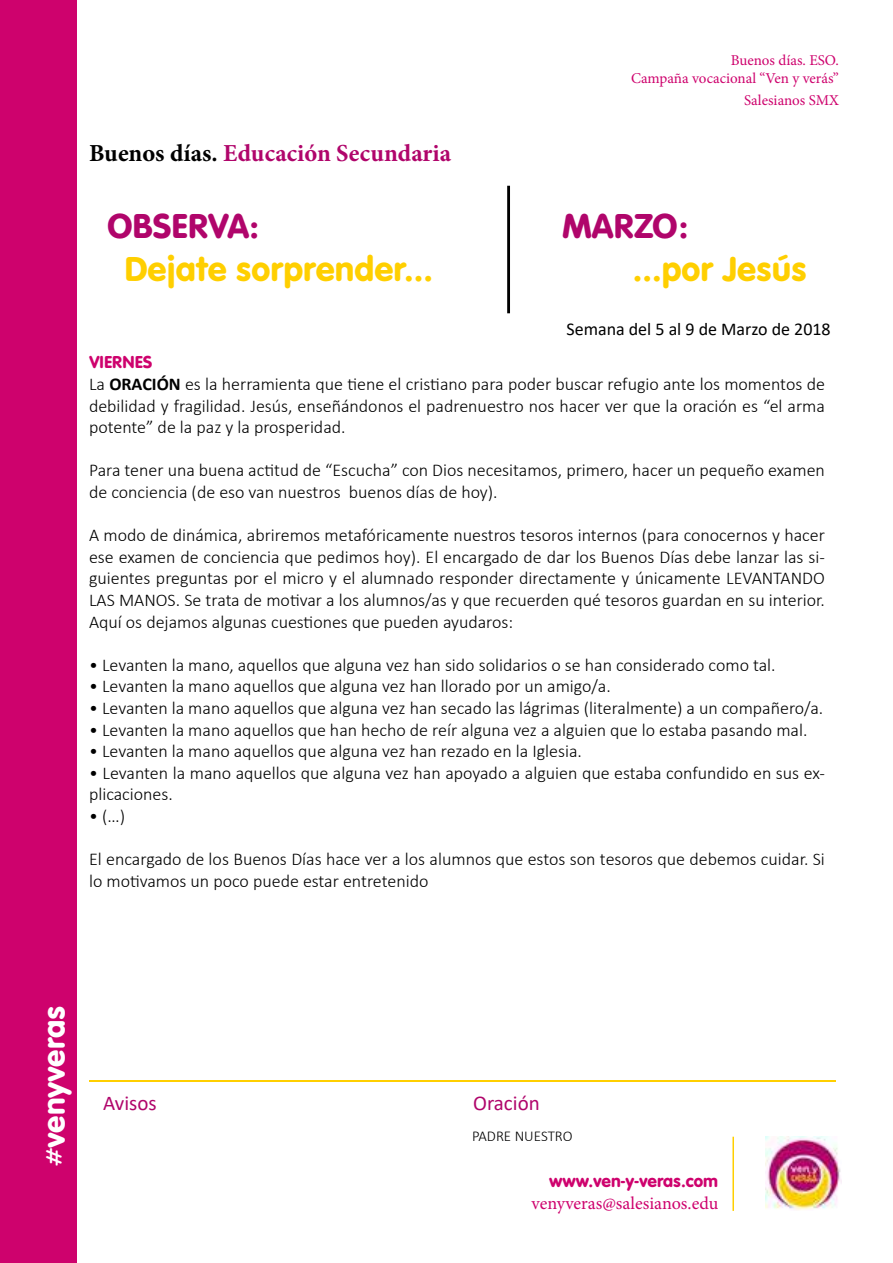
<style>
.page{position:relative;width:893px;height:1263px;background:#fff}
.page>*{position:absolute;margin:0;border:0;box-sizing:border-box;transform-origin:0 0}
.t1{font:36px "VAG Rundschrift D";color:#ffcf00}
.t2{font:36px "VAG Rundschrift D";color:#b0056b}
.t3{font:32.7px "VAG Rundschrift D";letter-spacing:-.01em;color:#fff}
.t4{font:700 24.45px "Minion Pro";color:#b0056b}
.t5{font:21px "Calibri";color:#b0056b}
.t6{font:300 18px/21.6px "Calibri";color:#000}
.t7{font:18px "VAG Rundschrift D";color:#ce026d}
.t8{font:18px "Calibri";color:#000}
.t9{font:18px "Minion Pro";color:#ce026d}
.t10{font:15px/18px "Minion Pro";color:#ce026d;text-align:right}
.t11{font:300 15px "Calibri";color:#000}
.s1{color:#000}
.s2{font-weight:700}
</style>
<div class="page">
<div style="left:0;top:0;width:77px;height:1263px;background:#ce026d"></div>
<img style="left:765px;top:1137px;width:76px;height:73px">
<hr style="left:732px;top:1137px;width:2px;height:74px;background:#ffcf00">
<div style="left:507px;top:186px;width:3px;height:127px;border:2px solid #000"></div>
<hr style="left:89px;top:1080px;width:746px;height:2px;background:#ffcf00">
<h3 class="t4" style="left:89px;top:136px;width:364px"><span class="s1">Buenos días.</span> Educación Secundaria</h3>
<h1 class="t2" style="left:107px;top:204px;width:153px">OBSERVA:</h1>
<h1 class="t1" style="left:124px;top:248px;width:310px">Dejate sorprender...</h1>
<p class="t10" style="left:631px;top:51px;width:209px">Buenos días. ESO.<br>Campaña vocacional “Ven y verás”</p>
<p class="t10" style="left:744px;top:91px;width:96px">Salesianos SMX</p>
<h1 class="t2" style="left:562px;top:204px;width:128px">MARZO:</h1>
<h1 class="t1" style="left:633px;top:248px;width:175px">...por Jesús</h1>
<p class="t8" style="left:566px;top:317px;width:266px">Semana del 5 al 9 de Marzo de 2018</p>
<p class="t7" style="left:89px;top:352px;width:65px">VIERNES</p>
<p class="t6" style="left:89px;top:373px;width:737px;text-align:justify">La <span class="s2">ORACIÓN</span> es la herramienta que tiene el cristiano para poder buscar refugio ante los momentos de debilidad y fragilidad. Jesús, enseñándonos el padrenuestro nos hacer ver que la oración es “el arma potente” de la paz y la prosperidad.</p>
<p class="t6" style="left:89px;top:459px;width:737px">Para tener una buena actitud de “Escucha” con Dios necesitamos, primero, hacer un pequeño examen de conciencia (de eso van nuestros buenos días de hoy).</p>
<p class="t6" style="left:89px;top:524px;width:737px;text-align:justify">A modo de dinámica, abriremos metafóricamente nuestros tesoros internos (para conocernos y hacer ese examen de conciencia que pedimos hoy). El encargado de dar los Buenos Días debe lanzar las si&shy;guientes preguntas por el micro y el alumnado responder directamente y únicamente LEVANTANDO LAS MANOS. Se trata de motivar a los alumnos/as y que recuerden qué tesoros guardan en su interior.<br>Aquí os dejamos algunas cuestiones que pueden ayudaros:</p>
<p class="t6" style="left:89px;top:654px;width:688px">• Levanten la mano, aquellos que alguna vez han sido solidarios o se han considerado como tal.</p>
<p class="t6" style="left:89px;top:675px;width:523px">• Levanten la mano aquellos que alguna vez han llorado por un amigo/a.</p>
<p class="t6" style="left:89px;top:697px;width:736px">• Levanten la mano aquellos que alguna vez han secado las lágrimas (literalmente) a un compañero/a.</p>
<p class="t6" style="left:89px;top:719px;width:720px">• Levanten la mano aquellos que han hecho de reír alguna vez a alguien que lo estaba pasando mal.</p>
<p class="t6" style="left:89px;top:740px;width:494px">• Levanten la mano aquellos que alguna vez han rezado en la Iglesia.</p>
<p class="t6" style="left:89px;top:762px;width:737px">• Levanten la mano aquellos que alguna vez han apoyado a alguien que estaba confundido en sus ex&shy;plicaciones.</p>
<p class="t6" style="left:89px;top:805px;width:38px">• (…)</p>
<p class="t6" style="left:89px;top:848px;width:737px">El encargado de los Buenos Días hace ver a los alumnos que estos son tesoros que debemos cuidar. Si lo motivamos un poco puede estar entretenido</p>
<h2 class="t3" style="left:35px;top:1166px;width:162px;rotate:-90deg">#venyveras</h2>
<p class="t5" style="left:103px;top:1089px;width:55px">Avisos</p>
<p class="t5" style="left:473px;top:1089px;width:68px">Oración</p>
<p class="t11" style="left:472px;top:1126px;width:102px">PADRE NUESTRO</p>
<p class="t7" style="left:549px;top:1170px;width:171px">www.ven-y-veras.com</p>
<p class="t9" style="left:532px;top:1191px;width:188px">venyveras@salesianos.edu</p>
</div>
